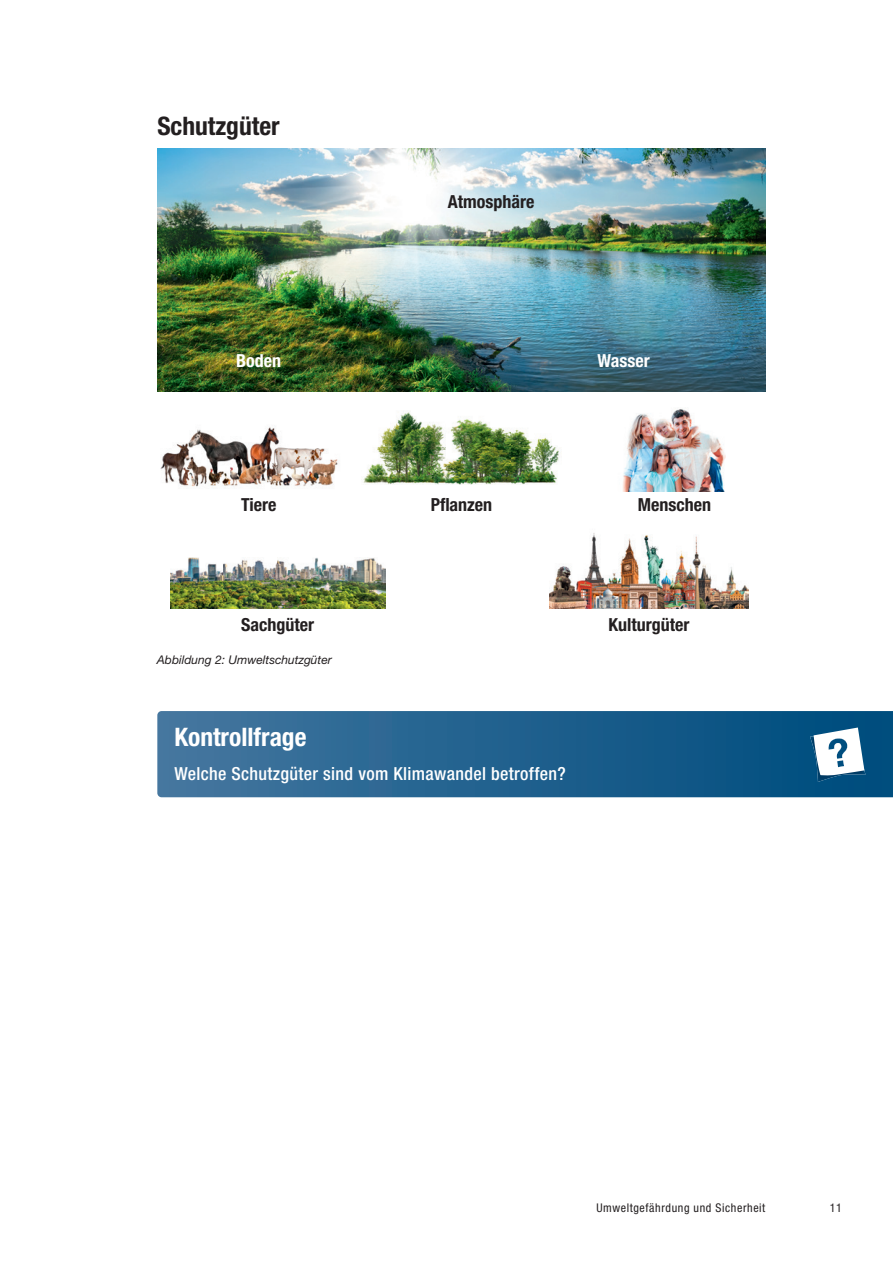
<style>
.page{position:relative;width:893px;height:1263px;background:#fff}
.page>*{position:absolute;margin:0;border:0;box-sizing:border-box;transform-origin:0 0}
.t1{font:700 condensed 25.5px "Helvetica Neue LT Std";color:#fff}
.t2{font:700 condensed 25.5px "Helvetica Neue LT Std";color:#231f20}
.t3{font:700 condensed 18px "Helvetica Neue LT Std";color:#231f20}
.t4{font:500 condensed 18px "Helvetica Neue LT Std";letter-spacing:.02em;color:#fff}
.t5{font:700 condensed 18px "Helvetica Neue LT Std";color:#fff}
.t6{font:condensed 12px "Helvetica Neue LT Std";letter-spacing:.05em;color:#231f20}
.t7{font:italic 12px "Helvetica Neue LT Std";color:#231f20}
</style>
<div class="page">
<img style="left:363px;top:412px;width:196px;height:73px">
<img style="left:160px;top:427px;width:178px;height:61px">
<img style="left:622px;top:409px;width:103px;height:82px">
<img style="left:549px;top:533px;width:199px;height:75px">
<img style="left:170px;top:557px;width:215px;height:51px">
<img style="left:157px;top:149px;width:608px;height:243px">
<svg style="left:157px;top:711px;width:736px;height:86px;background:#21618e"></svg>
<img style="left:810px;top:729px;width:55px;height:53px">
<svg style="left:813px;top:727px;width:51px;height:49px"></svg>
<h1 class="t2" style="left:157px;top:110px;width:124px">Schutzgüter</h1>
<p class="t3" style="left:448px;top:191px;width:88px">Atmosphäre</p>
<p class="t5" style="left:236px;top:350px;width:46px">Boden</p>
<p class="t5" style="left:597px;top:350px;width:54px">Wasser</p>
<p class="t3" style="left:241px;top:494px;width:37px">Tiere</p>
<p class="t3" style="left:431px;top:494px;width:63px">Pflanzen</p>
<p class="t3" style="left:638px;top:494px;width:75px">Menschen</p>
<p class="t3" style="left:241px;top:614px;width:74px">Sachgüter</p>
<p class="t3" style="left:608px;top:614px;width:82px">Kulturgüter</p>
<p class="t7" style="left:157px;top:653px;width:176px">Abbildung 2: Umweltschutzgüter</p>
<h1 class="t1" style="left:174px;top:722px;width:134px">Kontrollfrage</h1>
<p class="t4" style="left:174px;top:763px;width:393px">Welche Schutzgüter sind vom Klimawandel betroffen?</p>
<p class="t6" style="left:596px;top:1201px;width:171px">Umweltgefährdung und Sicherheit</p>
<p class="t6" style="left:830px;top:1201px;width:14px">11</p>
</div>
